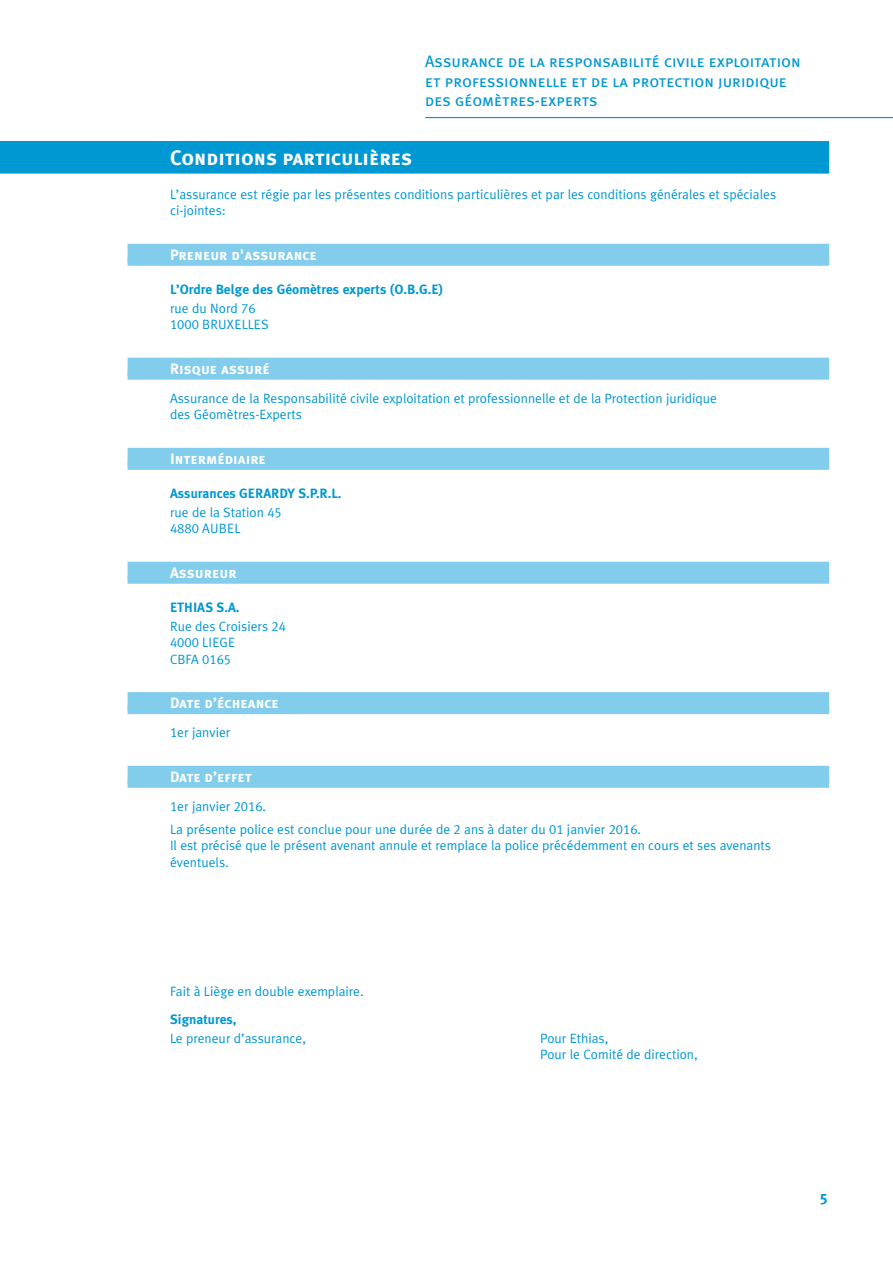
<style>
.page{position:relative;width:893px;height:1263px;background:#fff}
.page>*{position:absolute;margin:0;border:0;box-sizing:border-box;transform-origin:0 0}
.t1{font:21px "Meta Ethias Bold Caps";color:#fff}
.t2{font:16.5px/19.8px "Meta Ethias Book Caps";color:#0098d2}
.t3{font:15px "Meta Ethias Bold Caps";color:#fff}
.t4{font:15px "Meta Ethias Bold Caps";color:#0098d2}
.t5{font:13.5px/16.5px "Meta Ethias Normal";color:#0098d2}
.t6{font:700 13.5px "Meta Ethias";color:#0098d2}
</style>
<div class="page">
<hr style="left:425px;top:117px;width:468px;height:1px;background:#0098d2">
<div style="left:0;top:141px;width:829px;height:22px;background:#0098d2"></div>
<div style="left:0;top:163px;width:829px;height:11px;background:#0098d2"></div>
<div style="left:128px;top:244px;width:701px;height:18px;background:#82ccec"></div>
<div style="left:128px;top:257px;width:701px;height:9px;background:#82ccec"></div>
<div style="left:128px;top:358px;width:701px;height:18px;background:#82ccec"></div>
<div style="left:128px;top:371px;width:701px;height:9px;background:#82ccec"></div>
<div style="left:128px;top:448px;width:701px;height:18px;background:#82ccec"></div>
<div style="left:128px;top:462px;width:701px;height:8px;background:#82ccec"></div>
<div style="left:128px;top:562px;width:701px;height:18px;background:#82ccec"></div>
<div style="left:128px;top:575px;width:701px;height:9px;background:#82ccec"></div>
<div style="left:128px;top:692px;width:701px;height:18px;background:#82ccec"></div>
<div style="left:128px;top:706px;width:701px;height:8px;background:#82ccec"></div>
<div style="left:128px;top:766px;width:701px;height:18px;background:#82ccec"></div>
<div style="left:128px;top:779px;width:701px;height:9px;background:#82ccec"></div>
<p class="t2" style="left:425px;top:51px;width:377px">Assurance de la responsabilité civile exploitation et professionnelle et de la protection juridique des géomètres-experts</p>
<h1 class="t1" style="left:170px;top:146px;width:244px">Conditions particulières</h1>
<p class="t5" style="left:170px;top:186px;width:607px">L’assurance est régie par les présentes conditions particulières et par les conditions générales et spéciales ci-jointes:</p>
<p class="t3" style="left:170px;top:246px;width:148px">Preneur d'assurance</p>
<p class="t6" style="left:170px;top:281px;width:275px">L’Ordre Belge des Géomètres experts (O.B.G.E)</p>
<p class="t5" style="left:170px;top:300px;width:100px">rue du Nord 76<br>1000 BRUXELLES</p>
<p class="t3" style="left:170px;top:360px;width:101px">Risque assuré</p>
<p class="t5" style="left:170px;top:390px;width:548px">Assurance de la Responsabilité civile exploitation et professionnelle et de la Protection juridique des Géomètres-Experts</p>
<p class="t3" style="left:170px;top:450px;width:97px">Intermédiaire</p>
<p class="t6" style="left:170px;top:486px;width:173px">Assurances GERARDY S.P.R.L.</p>
<p class="t5" style="left:170px;top:504px;width:113px">rue de la Station 45<br>4880 AUBEL</p>
<p class="t3" style="left:170px;top:564px;width:68px">Assureur</p>
<p class="t6" style="left:170px;top:599px;width:71px">ETHIAS S.A.</p>
<p class="t5" style="left:170px;top:617px;width:117px">Rue des Croisiers 24<br>4000 LIEGE<br>CBFA 0165</p>
<p class="t3" style="left:170px;top:694px;width:110px">Date d’écheance</p>
<p class="t5" style="left:170px;top:724px;width:62px">1er janvier</p>
<p class="t3" style="left:170px;top:768px;width:83px">Date d’effet</p>
<p class="t5" style="left:170px;top:794px;width:473px;line-height:23px">1er janvier 2016.<br>La présente police est conclue pour une durée de 2 ans à dater du 01 janvier 2016.</p>
<p class="t5" style="left:170px;top:837px;width:602px">Il est précisé que le présent avenant annule et remplace la police précédemment en cours et ses avenants éventuels.</p>
<p class="t5" style="left:170px;top:983px;width:195px">Fait à Liège en double exemplaire.</p>
<p class="t6" style="left:170px;top:1011px;width:68px">Signatures,</p>
<p class="t5" style="left:170px;top:1029px;width:137px">Le preneur d’assurance,</p>
<p class="t5" style="left:540px;top:1029px;width:159px">Pour Ethias,<br>Pour le Comité de direction,</p>
<p class="t4" style="left:820px;top:1190px;width:10px">5</p>
</div>
